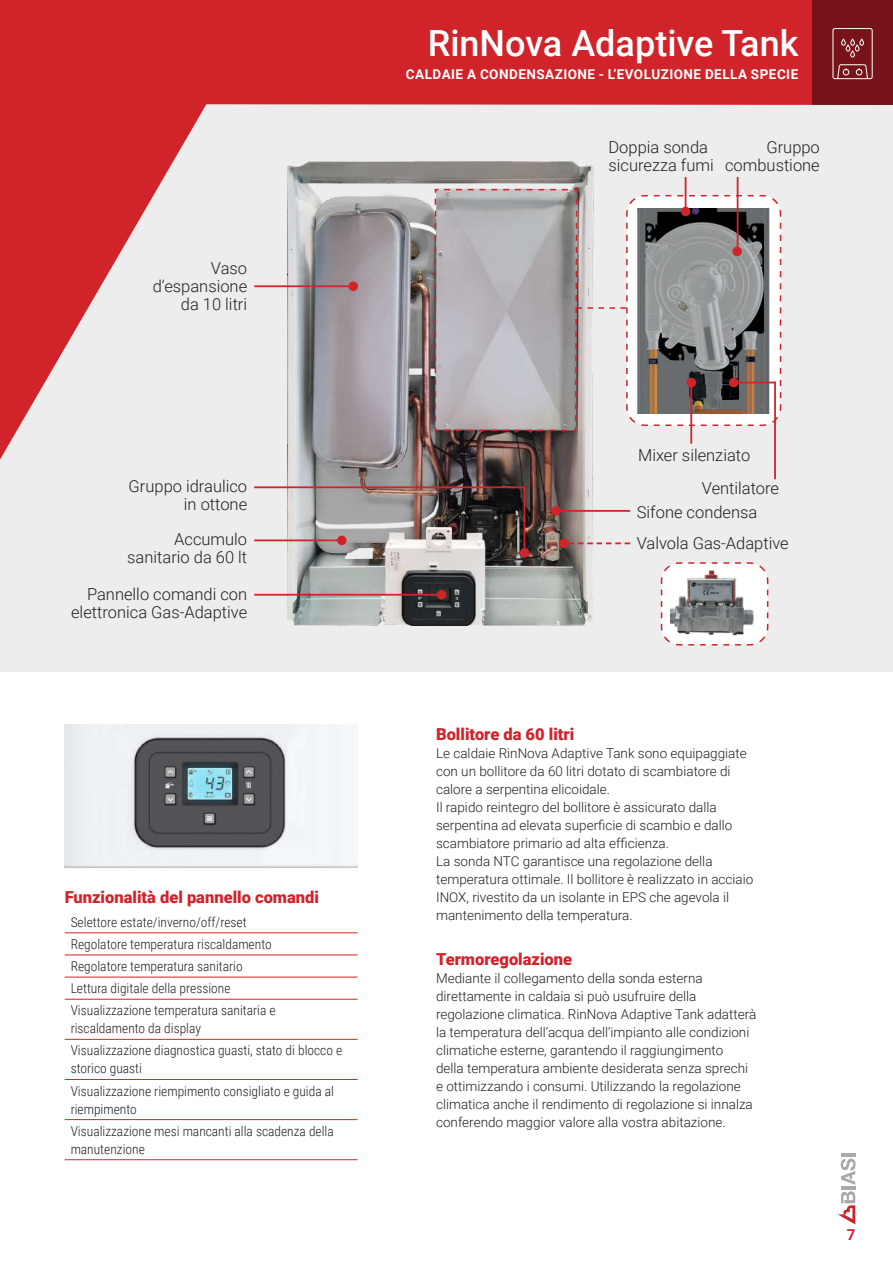
<style>
.page{position:relative;width:893px;height:1263px;background:#fff}
.page>*{position:absolute;margin:0;border:0;box-sizing:border-box;transform-origin:0 0}
.t1{font:500 36px "Roboto";color:#fff}
.t2{font:300 16.5px/18px "Roboto";color:#231f20;text-align:right}
.t3{font:900 16.5px "Roboto";color:#d1232a}
.t4{font:700 15px "Roboto";color:#d1232a}
.t5{font:300 13.5px/18px "Roboto";color:#231f20}
.t6{font:300 13.5px/22.2px "Roboto Condensed";color:#231f20}
.t7{font:700 13.5px "Roboto";letter-spacing:.035em;color:#fff}
</style>
<div class="page">
<hr style="left:841px;top:1186px;width:14px;height:3px;background:#a8a9ad">
<hr style="left:841px;top:1153px;width:14px;height:4px;background:#a8a9ad">
<svg style="left:838px;top:1191px;width:17px;height:33px"></svg>
<svg style="left:841px;top:1158px;width:14px;height:27px"></svg>
<div style="left:0;top:46px;width:893px;height:626px;background:#ededed"></div>
<svg style="left:0;top:0;width:812px;height:460px;fill:#d1232a"></svg>
<div style="left:812px;top:0;width:81px;height:105px;background:#781419"></div>
<svg style="left:832px;top:28px;width:41px;height:51px"></svg>
<hr style="left:65px;top:932px;width:293px;height:1px;background:#d1232a">
<hr style="left:65px;top:955px;width:293px;height:1px;background:#d1232a">
<hr style="left:65px;top:977px;width:293px;height:1px;background:#d1232a">
<hr style="left:65px;top:999px;width:293px;height:1px;background:#d1232a">
<hr style="left:65px;top:1039px;width:293px;height:1px;background:#d1232a">
<hr style="left:65px;top:1079px;width:293px;height:1px;background:#d1232a">
<hr style="left:65px;top:1119px;width:293px;height:1px;background:#d1232a">
<hr style="left:65px;top:1159px;width:293px;height:1px;background:#d1232a">
<img style="left:65px;top:725px;width:293px;height:143px">
<img style="left:288px;top:162px;width:311px;height:463px">
<hr style="left:254px;top:285px;width:102px;height:2px;background:#d1232a">
<img style="left:254px;top:485px;width:272px;height:70px">
<hr style="left:254px;top:539px;width:88px;height:2px;background:#d1232a">
<hr style="left:254px;top:594px;width:188px;height:2px;background:#d1232a">
<div style="left:437px;top:590px;width:9px;height:9px;background:#d1232a;border-radius:50%"></div>
<svg style="left:569px;top:542px;width:61px;height:2px"></svg>
<div style="left:559px;top:539px;width:10px;height:9px;background:#d1232a;border-radius:50%"></div>
<hr style="left:556px;top:510px;width:74px;height:2px;background:#d1232a">
<div style="left:551px;top:506px;width:10px;height:10px;background:#d1232a;border-radius:50%"></div>
<div style="left:348px;top:281px;width:10px;height:10px;background:#d1232a;border-radius:50%"></div>
<div style="left:337px;top:536px;width:10px;height:9px;background:#d1232a;border-radius:50%"></div>
<div style="left:520px;top:548px;width:9px;height:10px;background:#d1232a;border-radius:50%"></div>
<hr style="left:774px;top:382px;width:2px;height:97px;background:#d1232a">
<hr style="left:690px;top:382px;width:2px;height:62px;background:#d1232a">
<hr style="left:737px;top:177px;width:1px;height:74px;background:#d1232a">
<hr style="left:685px;top:177px;width:1px;height:34px;background:#d1232a">
<svg style="left:660px;top:564px;width:109px;height:82px"></svg>
<img style="left:671px;top:562px;width:84px;height:78px">
<svg style="left:434px;top:188px;width:348px;height:244px;background:#aea9aa"></svg>
<p class="t2" style="left:153px;top:258px;width:96px">Vaso d’espansione da 10 litri</p>
<p class="t2" style="left:129px;top:477px;width:120px">Gruppo idraulico in ottone</p>
<p class="t2" style="left:127px;top:530px;width:121px">Accumulo sanitario da 60 lt</p>
<p class="t2" style="left:71px;top:584px;width:178px">Pannello comandi con elettronica Gas-Adaptive</p>
<p class="t3" style="left:65px;top:886px;width:256px">Funzionalità del pannello comandi</p>
<p class="t6" style="left:71px;top:910px;width:207px">Selettore estate/inverno/off/reset Regolatore temperatura riscaldamento Regolatore temperatura sanitario Lettura digitale della pressione Visualizzazione temperatura sanitaria e</p>
<p class="t6" style="left:71px;top:1017px;width:273px">riscaldamento da display<br>Visualizzazione diagnostica guasti, stato di blocco e</p>
<p class="t6" style="left:71px;top:1057px;width:265px">storico guasti<br>Visualizzazione riempimento consigliato e guida al</p>
<p class="t6" style="left:71px;top:1097px;width:265px">riempimento<br>Visualizzazione mesi mancanti alla scadenza della</p>
<p class="t6" style="left:71px;top:1137px;width:76px">manutenzione</p>
<h1 class="t1" style="left:428px;top:18px;width:372px">RinNova Adaptive Tank</h1>
<p class="t7" style="left:406px;top:64px;width:394px">CALDAIE A CONDENSAZIONE - L’EVOLUZIONE DELLA SPECIE</p>
<p class="t2" style="left:608px;top:138px;width:107px;text-align:left">Doppia sonda sicurezza fumi</p>
<p class="t2" style="left:725px;top:137px;width:96px">Gruppo combustione</p>
<p class="t2" style="left:702px;top:437px;width:79px;line-height:33.6px;text-align:left;text-indent:-64px">Mixer silenziato<br>Ventilatore</p>
<p class="t2" style="left:637px;top:502px;width:122px">Sifone condensa</p>
<p class="t2" style="left:637px;top:534px;width:153px">Valvola Gas-Adaptive</p>
<p class="t3" style="left:436px;top:723px;width:140px">Bollitore da 60 litri</p>
<p class="t5" style="left:436px;top:744px;width:319px">Le caldaie RinNova Adaptive Tank sono equipaggiate con un bollitore da 60 litri dotato di scambiatore di calore a serpentina elicoidale.<br>Il rapido reintegro del bollitore è assicurato dalla serpentina ad elevata superficie di scambio e dallo scambiatore primario ad alta efficienza.<br>La sonda NTC garantisce una regolazione della temperatura ottimale. Il bollitore è realizzato in acciaio INOX, rivestito da un isolante in EPS che agevola il mantenimento della temperatura.</p>
<p class="t3" style="left:436px;top:948px;width:138px">Termoregolazione</p>
<p class="t5" style="left:436px;top:969px;width:322px">Mediante il collegamento della sonda esterna direttamente in caldaia si può usufruire della regolazione climatica. RinNova Adaptive Tank adatterà la temperatura dell’acqua dell’impianto alle condizioni climatiche esterne, garantendo il raggiungimento<br>della temperatura ambiente desiderata senza sprechi e ottimizzando i consumi. Utilizzando la regolazione climatica anche il rendimento di regolazione si innalza conferendo maggior valore alla vostra abitazione.</p>
<p class="t4" style="left:847px;top:1224px;width:10px">7</p>
</div>
